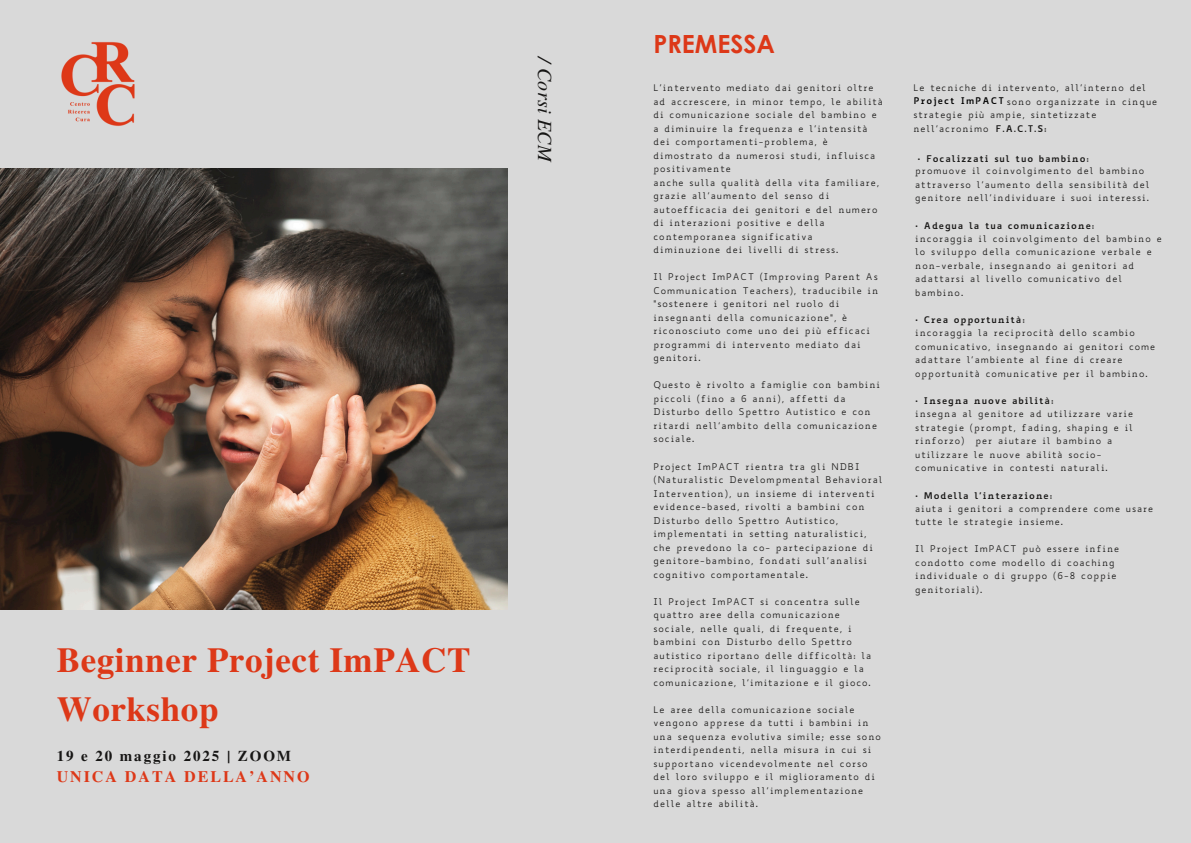
<style>
.page{position:relative;width:1191px;height:843px;background:#fff}
.page>*{position:absolute;margin:0;border:0;box-sizing:border-box;transform-origin:0 0}
.t1{font:700 35px/49.5px "Te X Gyre Termes";letter-spacing:.015em;color:#dd3818}
.t2{font:700 25px "Century Gothic";color:#dd3818}
.t3{font:italic 20px "Te X Gyre Termes";color:#171615}
.t4{font:700 16px "Te X Gyre Termes";letter-spacing:.125em;color:#dd3818}
.t5{font:700 15px "Te X Gyre Termes";letter-spacing:.125em;color:#171615}
.t6{font:9px/13.5px "Biancoenero";letter-spacing:.105em;color:#171615}
.t7{font:700 9px "Biancoenero";letter-spacing:.1em;color:#171615}
.s1{font-weight:700;color:#000}
</style>
<div class="page">
<div style="left:0;top:0;width:1190px;height:842px;background:#d9d9d9"></div>
<img style="left:0;top:168px;width:507px;height:441px">
<img style="left:61px;top:42px;width:74px;height:84px">
<p class="t3" style="left:559px;top:57px;width:107px;rotate:90deg">/Corsi ECM</p>
<h2 class="t1" style="left:57px;top:633px;width:415px">Beginner Project ImPACT<br>Workshop</h2>
<h3 class="t5" style="left:57px;top:743px;width:236px">19 e 20 maggio 2025 | ZOOM</h3>
<p class="t4" style="left:57px;top:763px;width:254px">UNICA DATA DELLA’ANNO</p>
<p class="t2" style="left:653px;top:28px;width:123px">PREMESSA</p>
<p class="t6" style="left:653px;top:82px;width:222px">L’intervento mediato dai genitori oltre</p>
<p class="t6" style="left:653px;top:96px;width:231px">ad accrescere, in minor tempo, le abilità</p>
<p class="t6" style="left:653px;top:109px;width:225px">di comunicazione sociale del bambino e a diminuire la frequenza e l’intensità dei comportamenti-problema, è dimostrato da numerosi studi, influisca positivamente</p>
<p class="t6" style="left:653px;top:177px;width:227px">anche sulla qualità della vita familiare,</p>
<p class="t6" style="left:653px;top:190px;width:225px">grazie all’aumento del senso di autoefficacia dei genitori e del numero di interazioni positive e della contemporanea significativa diminuzione dei livelli di stress.</p>
<p class="t6" style="left:653px;top:271px;width:226px">Il Project ImPACT (Improving Parent As Communication Teachers), traducibile in "sostenere i genitori nel ruolo di insegnanti della comunicazione", è riconosciuto come uno dei più efficaci programmi di intervento mediato dai genitori.</p>
<p class="t6" style="left:653px;top:379px;width:228px">Questo è rivolto a famiglie con bambini</p>
<p class="t6" style="left:653px;top:393px;width:225px">piccoli (fino a 6 anni), affetti da<br>Disturbo dello Spettro Autistico e con ritardi nell’ambito della comunicazione sociale.</p>
<p class="t6" style="left:653px;top:460px;width:207px">Project ImPACT rientra tra gli NDBI</p>
<p class="t6" style="left:653px;top:474px;width:230px">(Naturalistic Develompmental Behavioral Intervention), un insieme di interventi evidence-based, rivolti a bambini con Disturbo dello Spettro Autistico, implementati in setting naturalistici, che prevedono la co- partecipazione di genitore-bambino, fondati sull’analisi cognitivo comportamentale.</p>
<h1 class="t6" style="left:653px;top:595px;width:219px">Il Project ImPACT si concentra sulle quattro aree della comunicazione sociale, nelle quali, di frequente, i bambini con Disturbo dello Spettro autistico riportano delle difficoltà: la reciprocità sociale, il linguaggio e la comunicazione, l’imitazione e il gioco.</h1>
<h5 class="t6" style="left:653px;top:703px;width:229px">Le aree della comunicazione sociale vengono apprese da tutti i bambini in una sequenza evolutiva simile; esse sono interdipendenti, nella misura in cui si supportano vicendevolmente nel corso del loro sviluppo e il miglioramento di una giova spesso all’implementazione delle altre abilità.</h5>
<p class="t6" style="left:913px;top:82px;width:234px">Le tecniche di intervento, all’interno del</p>
<p class="t6" style="left:913px;top:96px;width:245px"><span class="s1">Project ImPACT</span> sono organizzate in cinque</p>
<p class="t6" style="left:913px;top:109px;width:184px">strategie più ampie, sintetizzate nell’acronimo</p>
<p class="t7" style="left:917px;top:155px;width:173px">• Focalizzati sul tuo bambino:</p>
<p class="t7" style="left:995px;top:125px;width:52px">F.A.C.T.S:</p>
<p class="t6" style="left:915px;top:165px;width:236px">promuove il coinvolgimento del bambino attraverso l’aumento della sensibilità del genitore nell’individuare i suoi interessi.</p>
<p class="t7" style="left:915px;top:222px;width:181px">• Adegua la tua comunicazione:</p>
<p class="t6" style="left:915px;top:233px;width:248px">incoraggia il coinvolgimento del bambino e lo sviluppo della comunicazione verbale e</p>
<h6 class="t6" style="left:915px;top:260px;width:220px">non-verbale, insegnando ai genitori ad</h6>
<p class="t6" style="left:915px;top:273px;width:208px">adattarsi al livello comunicativo del</p>
<p class="t6" style="left:915px;top:287px;width:49px">bambino.</p>
<p class="t7" style="left:915px;top:316px;width:111px">• Crea opportunità:</p>
<p class="t6" style="left:915px;top:327px;width:241px">incoraggia la reciprocità dello scambio comunicativo, insegnando ai genitori come adattare l’ambiente al fine di creare opportunità comunicative per il bambino.</p>
<p class="t7" style="left:915px;top:397px;width:140px">• Insegna nuove abilità:</p>
<p class="t6" style="left:915px;top:408px;width:219px">insegna al genitore ad utilizzare varie strategie (prompt, fading, shaping e il rinforzo) per aiutare il bambino a utilizzare le nuove abilità socio&shy;comunicative in contesti naturali.</p>
<p class="t7" style="left:915px;top:492px;width:138px">• Modella l’interazione:</p>
<p class="t6" style="left:915px;top:503px;width:239px">aiuta i genitori a comprendere come usare tutte le strategie insieme.</p>
<p class="t6" style="left:915px;top:543px;width:205px">Il Project ImPACT può essere infine condotto come modello di coaching individuale o di gruppo (6-8 coppie genitoriali).</p>
</div>
